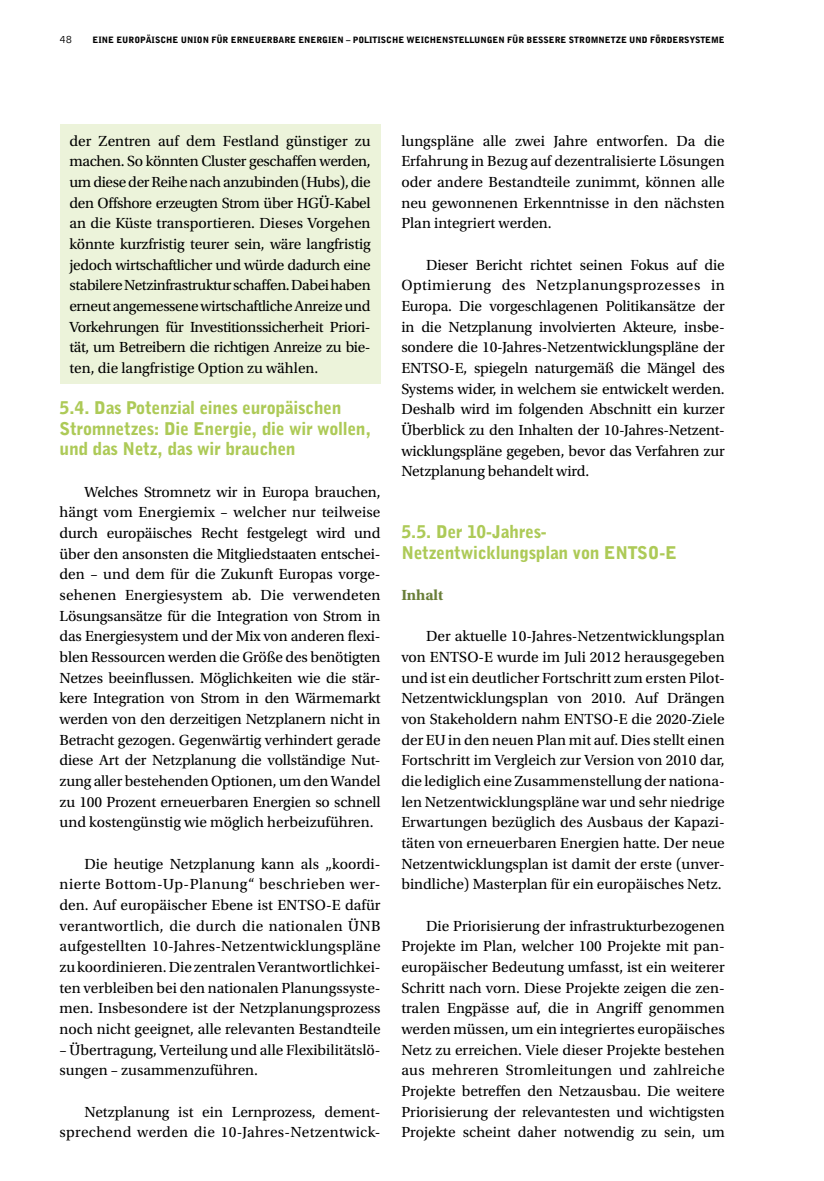
<style>
.page{position:relative;width:824px;height:1181px;background:#fff}
.page>*{position:absolute;margin:0;border:0;box-sizing:border-box;transform-origin:0 0}
.t1{font:900 17.5px/20.7px "Bell Gothic BT";letter-spacing:-.015em;color:#adca57}
.t2{font:15.4px/20.7px "Utopia Std";color:#000;text-align:justify}
.t3{font:700 15.4px "Utopia Std";color:#697e38}
.t4{font:11.38px "Bell Gothic BT";color:#000}
.t5{font:900 8.75px "Bell Gothic BT";color:#000}
</style>
<div class="page">
<div style="left:60px;top:124px;width:320px;height:259px;background:#ecf3da"></div>
<p class="t4" style="left:60px;top:33px;width:14px">48</p>
<p class="t5" style="left:93px;top:35px;width:37px">Eine Europ</p>
<p class="t5" style="left:146px;top:35px;width:110px">äische Unio n für Erneuerbare</p>
<p class="t5" style="left:298px;top:35px;width:19px">Energie</p>
<p class="t5" style="left:337px;top:35px;width:128px">n – Politische Weiche nstellu</p>
<p class="t5" style="left:480px;top:35px;width:53px">ngen für bessere</p>
<p class="t5" style="left:569px;top:35px;width:18px">Strom</p>
<p class="t5" style="left:598px;top:35px;width:69px">netze und Förders</p>
<p class="t5" style="left:689px;top:35px;width:23px">ysteme</p>
<p class="t2" style="left:69px;top:131px;width:302px">der Zentren auf dem Festland günstiger zu machen. So könnten Cluster geschaffen werden, um diese der Reihe nach anzubinden (Hubs), die den Offshore erzeugten Strom über HGÜ-Kabel an die Küste transportieren. Dieses Vorgehen könnte kurzfristig teurer sein, wäre langfristig jedoch wirtschaftlicher und würde dadurch eine stabilere Netzinfrastruktur schaffen. Dabei haben erneut angemessene wirtschaftliche Anreize und Vorkehrungen für Investitionssicherheit Priori&shy;tät, um Betreibern die richtigen Anreize zu bie&shy;ten, die langfristige Option zu wählen.</p>
<p class="t1" style="left:60px;top:397px;width:313px">5.4. Das Potenzial eines europäischen<br>Stromnetzes: Die Energie, die wir wollen, und das N etz, das wir brauchen</p>
<p class="t2" style="left:60px;top:482px;width:322px;text-indent:25px">Welches Stromnetz wir in Europa brauchen, hängt vom Energiemix – welcher nur teilweise durch europäisches Recht festgelegt wird und über den ansonsten die Mitgliedstaaten entschei&shy;den – und dem für die Zukunft Europas vorge&shy;sehenen Energiesystem ab. Die verwendeten Lösungsansätze für die Integration von Strom in das Energiesystem und der Mix von anderen flexi&shy;blen Ressourcen werden die Größe des benötigten Netzes beeinflussen. Möglichkeiten wie die stär&shy;kere Integration von Strom in den Wärmemarkt werden von den derzeitigen Netzplanern nicht in Betracht gezogen. Gegenwärtig verhindert gerade diese Art der Netzplanung die vollständige Nut&shy;zung aller bestehenden Optionen, um den Wandel zu 100 Prozent erneuerbaren Energien so schnell und kostengünstig wie möglich herbeizuführen.</p>
<p class="t2" style="left:60px;top:853px;width:322px;text-indent:25px">Die heutige Netzplanung kann als „koordi&shy;nierte Bottom-Up-Planung“ beschrieben wer&shy;den. Auf europäischer Ebene ist ENTSO-E dafür verantwortlich, die durch die nationalen ÜNB aufgestellten 10-Jahres-Netzentwicklungspläne zu koordinieren. Die zentralen Verantwortlichkei&shy;ten verbleiben bei den nationalen Planungssyste&shy;men. Insbesondere ist der Netzplanungsprozess noch nicht geeignet, alle relevanten Bestandteile</p>
<p class="t2" style="left:60px;top:1039px;width:322px">– Übertragung, Verteilung und alle Flexibilitätslö&shy;sungen – zusammenzuführen.</p>
<p class="t2" style="left:60px;top:1101px;width:322px;text-align:right">Netzplanung ist ein Lernprozess, dement&shy;sprechend werden die 10-Jahres-Netzentwick-</p>
<p class="t2" style="left:401px;top:131px;width:325px">lungspläne alle zwei Jahre entworfen. Da die Erfahrung in Bezug auf dezentralisierte Lösungen oder andere Bestandteile zunimmt, können alle neu gewonnenen Erkenntnisse in den nächsten Plan integriert werden.</p>
<p class="t2" style="left:401px;top:255px;width:325px;text-indent:25px">Dieser Bericht richtet seinen Fokus auf die Optimierung des Netzplanungsprozesses in Europa. Die vorgeschlagenen Politikansätze der in die Netzplanung involvierten Akteure, insbe&shy;sondere die 10-Jahres-Netzentwicklungspläne der ENTSO-E, spiegeln naturgemäß die Mängel des Systems wider, in welchem sie entwickelt werden.<br>Deshalb wird im folgenden Abschnitt ein kurzer Überblick zu den Inhalten der 10-Jahres-Netzent&shy;wicklungspläne gegeben, bevor das Verfahren zur Netzplanung behandelt wird.</p>
<p class="t1" style="left:401px;top:521px;width:277px">5.5. Der 10-Jahres-<br>N etzentwicklungsplan von ENTSO-E</p>
<p class="t3" style="left:401px;top:586px;width:43px">Inhalt</p>
<p class="t2" style="left:401px;top:626px;width:325px;text-indent:25px">Der aktuelle 10-Jahres-Netzentwicklungsplan von ENTSO-E wurde im Juli 2012 herausgegeben und ist ein deutlicher Fortschritt zum ersten Pilot-Netzentwicklungsplan von 2010. Auf Drängen von Stakeholdern nahm ENTSO-E die 2020-Ziele der EU in den neuen Plan mit auf. Dies stellt einen Fortschritt im Vergleich zur Version von 2010 dar, die lediglich eine Zusammenstellung der nationa&shy;len Netzentwicklungspläne war und sehr niedrige Erwartungen bezüglich des Ausbaus der Kapazi&shy;täten von erneuerbaren Energien hatte. Der neue Netzentwicklungsplan ist damit der erste (unver&shy;bindliche) Masterplan für ein europäisches Netz.</p>
<p class="t2" style="left:401px;top:915px;width:325px;text-indent:25px">Die Priorisierung der infrastrukturbezogenen Projekte im Plan, welcher 100 Projekte mit pan&shy;europäischer Bedeutung umfasst, ist ein weiterer Schritt nach vorn. Diese Projekte zeigen die zen&shy;tralen Engpässe auf, die in Angriff genommen werden müssen, um ein integriertes europäisches Netz zu erreichen. Viele dieser Projekte bestehen aus mehreren Stromleitungen und zahlreiche Projekte betreffen den Netzausbau. Die weitere Priorisierung der relevantesten und wichtigsten Projekte scheint daher notwendig zu sein, um</p>
</div>
